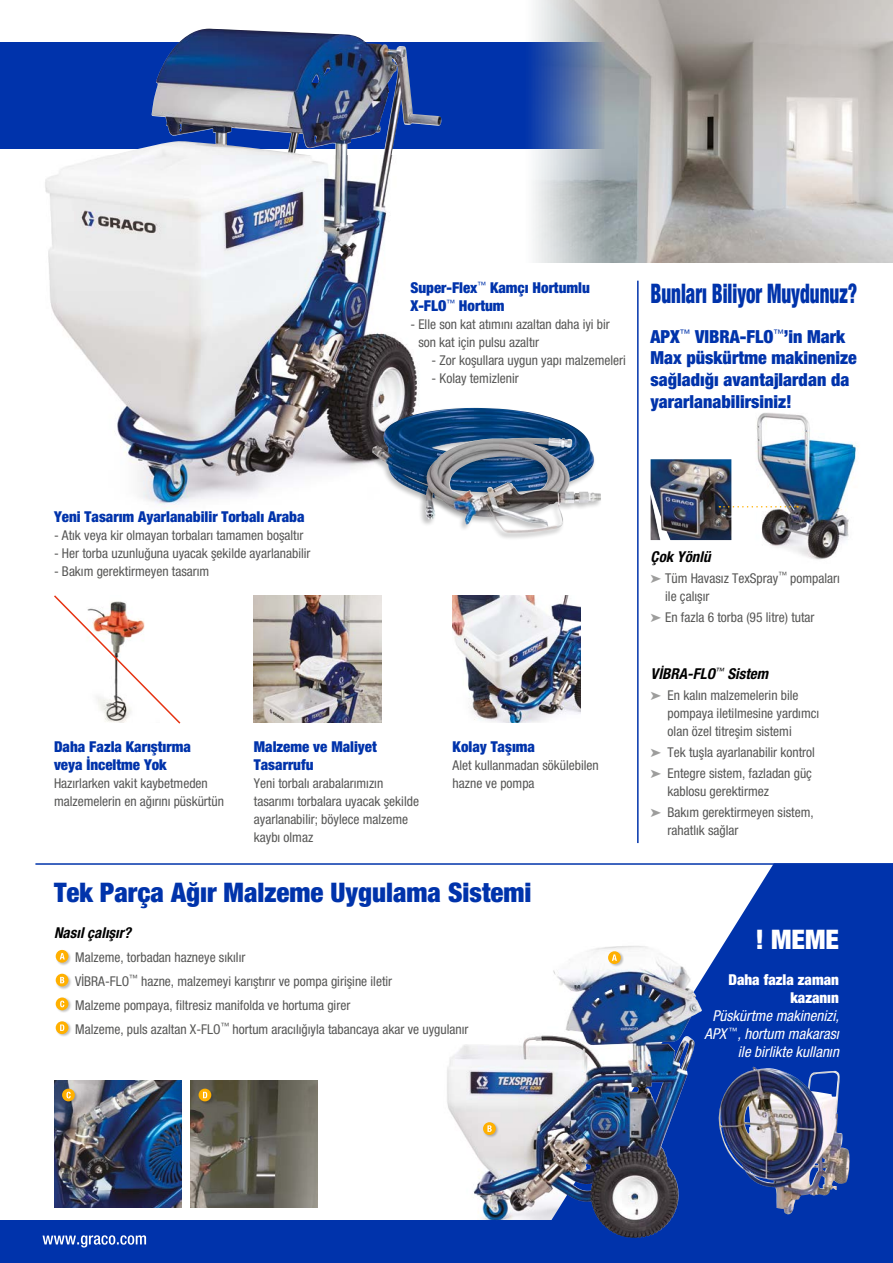
<style>
.page{position:relative;width:893px;height:1263px;background:#fff}
.page>*{position:absolute;margin:0;border:0;box-sizing:border-box;transform-origin:0 0}
.t1{font:900 condensed 27px "Helvetica Neue LTCE";color:#0033ab}
.t2{font:900 condensed 27px "Helvetica Neue LTCE";color:#0033ab;scale:.7 1}
.t3{font:900 condensed 27px "Helvetica Neue LTCE";color:#fff}
.t4{font:900 condensed 18px/21.6px "Helvetica Neue LTCE";color:#0033ab}
.t5{font:900 condensed 15px/18px "Helvetica Neue LTCE";color:#0033ab}
.t6{font:italic condensed 15px/18px "Helvetica Neue LTCE";color:#fff;text-align:right}
.t7{font:italic 700 condensed 15px "Helvetica Neue LTCE";color:#000}
.t8{font:900 condensed 15px/18px "Helvetica Neue LTCE";color:#fff;text-align:right}
.t9{font:condensed 13.5px/18px "Helvetica Neue LTCE";color:#575756}
.s1{color:#9d9d9c}
</style>
<div class="page">
<div style="left:0;top:1220px;width:893px;height:43px;background:#0033ab"></div>
<svg style="left:553px;top:865px;width:340px;height:360px;fill:#0033ab"></svg>
<img style="left:448px;top:986px;width:185px;height:234px">
<svg style="left:0;top:43px;width:525px;height:106px;background:#18409b"></svg>
<img style="left:45px;top:29px;width:250px;height:126px">
<img style="left:45px;top:155px;width:372px;height:352px">
<img style="left:453px;top:595px;width:127px;height:128px">
<hr style="left:35px;top:863px;width:858px;height:2px;background:#0033ab">
<img style="left:190px;top:1080px;width:128px;height:128px">
<img style="left:54px;top:1080px;width:128px;height:128px">
<svg style="left:43px;top:1235px;width:103px;height:12px"></svg>
<img style="left:254px;top:595px;width:127px;height:128px">
<img style="left:525px;top:0;width:368px;height:262px">
<svg style="left:54px;top:595px;width:127px;height:129px"></svg>
<div style="left:365px;top:407px;width:231px;height:111px;background:#000;opacity:.25"></div>
<img style="left:372px;top:408px;width:222px;height:102px">
<div style="left:418px;top:437px;width:185px;height:104px;background:#000;opacity:.25"></div>
<img style="left:425px;top:437px;width:149px;height:96px">
<img style="left:747px;top:412px;width:112px;height:148px">
<img style="left:651px;top:459px;width:80px;height:81px">
<div style="left:607px;top:951px;width:17px;height:16px;background:#000;opacity:.25"></div>
<div style="left:608px;top:951px;width:13px;height:13px;background:#ffb000;border-radius:50%"></div>
<svg style="left:612px;top:954px;width:5px;height:7px"></svg>
<div style="left:482px;top:1122px;width:17px;height:16px;background:#000;opacity:.25"></div>
<div style="left:483px;top:1122px;width:13px;height:13px;background:#ffb000;border-radius:50%"></div>
<svg style="left:487px;top:1125px;width:5px;height:7px"></svg>
<div style="left:62px;top:1088px;width:16px;height:16px;background:#000;opacity:.25"></div>
<svg style="left:62px;top:1089px;width:13px;height:12px"></svg>
<svg style="left:66px;top:1092px;width:5px;height:6px"></svg>
<div style="left:55px;top:950px;width:17px;height:16px;background:#000;opacity:.25"></div>
<div style="left:56px;top:950px;width:12px;height:13px;background:#ffb000;border-radius:50%"></div>
<svg style="left:60px;top:953px;width:5px;height:6px"></svg>
<div style="left:55px;top:973px;width:17px;height:17px;background:#000;opacity:.25"></div>
<svg style="left:56px;top:974px;width:12px;height:12px"></svg>
<svg style="left:60px;top:977px;width:4px;height:6px"></svg>
<div style="left:55px;top:997px;width:17px;height:16px;background:#000;opacity:.25"></div>
<svg style="left:56px;top:997px;width:12px;height:13px"></svg>
<svg style="left:60px;top:1001px;width:4px;height:6px"></svg>
<div style="left:55px;top:1021px;width:17px;height:16px;background:#000;opacity:.25"></div>
<div style="left:56px;top:1021px;width:12px;height:13px;background:#ffb000;border-radius:50%"></div>
<svg style="left:60px;top:1024px;width:4px;height:7px"></svg>
<div style="left:198px;top:1088px;width:17px;height:17px;background:#000;opacity:.25"></div>
<div style="left:199px;top:1089px;width:12px;height:12px;background:#ffb000;border-radius:50%"></div>
<svg style="left:203px;top:1092px;width:4px;height:6px"></svg>
<img style="left:715px;top:1067px;width:135px;height:149px">
<hr style="left:637px;top:281px;width:2px;height:562px;background:#0033ab">
<svg style="left:719px;top:506px;width:79px;height:1px"></svg>
<p class="t5" style="left:410px;top:278px;width:181px">Super-Flex<sup>™</sup> Kamçı Hortumlu<br>X-FLO<sup>™</sup> Hortum</p>
<p class="t9" style="left:418px;top:315px;width:193px;text-indent:-8px">- Elle son kat atımını azaltan daha iyi bir son kat için pulsu azaltır</p>
<p class="t9" style="left:432px;top:351px;width:196px">- Zor koşullara uygun yapı malzemeleri</p>
<p class="t9" style="left:432px;top:369px;width:89px">- Kolay temizlenir</p>
<h1 class="t2" style="left:651px;top:276px;width:297px">Bunları Biliyor Muydunuz?</h1>
<h2 class="t4" style="left:651px;top:325px;width:208px">APX<sup>™</sup> VIBRA-FLO<sup>™</sup>’in Mark<br>Max püskürtme makinenize sağladığı avantajlardan da yararlanabilirsiniz!</h2>
<p class="t5" style="left:54px;top:508px;width:252px">Yeni Tasarım Ayarlanabilir Torbalı Araba</p>
<p class="t9" style="left:54px;top:527px;width:251px">- Atık veya kir olmayan torbaları tamamen boşaltır</p>
<p class="t9" style="left:54px;top:545px;width:258px">- Her torba uzunluğuna uyacak şekilde ayarlanabilir</p>
<p class="t9" style="left:54px;top:562px;width:157px">- Bakım gerektirmeyen tasarım</p>
<p class="t5" style="left:54px;top:737px;width:138px">Daha Fazla Karıştırma veya İnceltme Yok</p>
<p class="t9" style="left:54px;top:774px;width:171px">Hazırlarken vakit kaybetmeden malzemelerin en ağırını püskürtün</p>
<p class="t5" style="left:254px;top:737px;width:124px">Malzeme ve Maliyet<br>Tasarrufu</p>
<p class="t9" style="left:254px;top:774px;width:167px">Yeni torbalı arabalarımızın tasarımı torbalara uyacak şekilde ayarlanabilir; böylece malzeme kaybı olmaz</p>
<p class="t5" style="left:453px;top:737px;width:84px">Kolay Taşıma</p>
<p class="t9" style="left:453px;top:756px;width:148px">Alet kullanmadan sökülebilen hazne ve pompa</p>
<h1 class="t1" style="left:54px;top:876px;width:479px">Tek Parça Ağır Malzeme Uygulama Sistemi</h1>
<p class="t7" style="left:54px;top:924px;width:79px">Nasıl çalışır?</p>
<p class="t9" style="left:75px;top:945px;width:395px;line-height:24px">Malzeme, torbadan hazneye sıkılır<br>VIBRA-FLO<sup>™</sup> hazne, malzemeyi karıştırır ve pompa girişine iletir<br>Malzeme pompaya, filtresiz manifolda ve hortuma girer<br>Malzeme, puls azaltan X-FLO<sup>™</sup> hortum aracılığıyla tabancaya akar ve uygulanır</p>
<p class="t7" style="left:651px;top:548px;width:61px">Çok Yönlü</p>
<p class="t9" style="left:665px;top:569px;width:176px;text-indent:-15px"><span class="s1">➤</span> Tüm Havasız TexSpray<sup>™</sup> pompaları ile çalışır</p>
<p class="t9" style="left:651px;top:608px;width:165px"><span class="s1">➤</span> En fazla 6 torba (95 litre) tutar</p>
<p class="t7" style="left:651px;top:665px;width:119px">VIBRA-FLO<sup>™</sup> Sistem</p>
<p class="t9" style="left:668px;top:686px;width:153px;text-indent:-17px"><span class="s1">➤</span> En kalın malzemelerin bile pompaya iletilmesine yardımcı olan özel titreşim sistemi</p>
<p class="t9" style="left:651px;top:742px;width:166px;line-height:21px"><span class="s1">➤</span> Tek tuşla ayarlanabilir kontrol <span class="s1">➤</span> Entegre sistem, fazladan güç</p>
<p class="t9" style="left:651px;top:781px;width:165px;line-height:21px;text-indent:17px">kablosu gerektirmez<br><span class="s1">➤</span> Bakım gerektirmeyen sistem,</p>
<p class="t9" style="left:668px;top:821px;width:72px">rahatlık sağlar</p>
<h1 class="t3" style="left:755px;top:923px;width:85px">! MEME</h1>
<p class="t8" style="left:728px;top:970px;width:112px">Daha fazla zaman kazanın</p>
<p class="t6" style="left:704px;top:1007px;width:136px">Püskürtme makinenizi,<br>APX <sup>™</sup>, hortum makarası ile birlikte kullanın</p>
</div>
